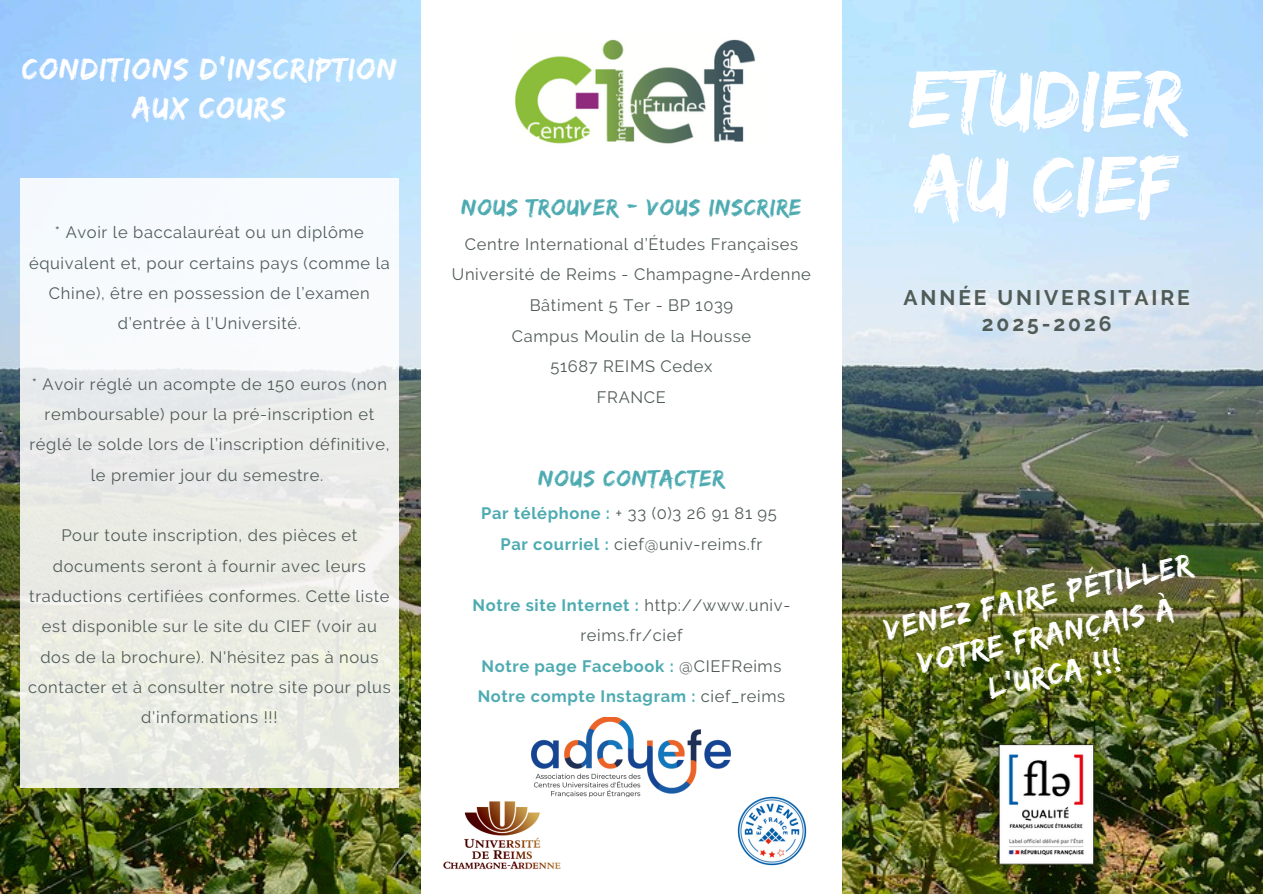
<style>
.page{position:relative;width:1263px;height:894px;background:#fff}
.page>*{position:absolute;margin:0;border:0;box-sizing:border-box;transform-origin:0 0}
.t1{font:84.75px/85.3px "Edo";color:#fff}
.t2{font:31.5px/39.5px "Edo";letter-spacing:.04em;color:#fff;text-align:center}
.t3{font:24px "Edo";letter-spacing:.04em;color:#4dabb1}
.t4{font:700 21px/26.2px "Raleway";letter-spacing:.14em;color:#505c58;text-align:center}
.t5{font:16.5px/30.3px "Raleway";letter-spacing:.04em;color:#505c58;text-align:center}
.t6{font:700 16.5px "Raleway";letter-spacing:.04em;color:#4dabb1}
.s1{font-weight:700;color:#4dabb1}
.s2{font-weight:400;color:#505c58}
</style>
<div class="page">
<img style="left:0;top:0;width:1263px;height:893px">
<div style="left:421px;top:0;width:421px;height:893px;background:#fff"></div>
<img style="left:515px;top:39px;width:241px;height:105px">
<img style="left:443px;top:796px;width:120px;height:74px">
<div style="left:20px;top:179px;width:378px;height:608px;background:linear-gradient(to bottom,#f6faff,#e6e7dc)"></div>
<img style="left:737px;top:796px;width:70px;height:70px">
<img style="left:532px;top:717px;width:199px;height:79px">
<img style="left:996px;top:741px;width:100px;height:125px">
<p class="t2" style="left:22px;top:48px;width:376px">CONDITIONS D'INSCRIPTION<br>AUX COURS</p>
<p class="t5" style="left:29px;top:217px;width:362px">* Avoir le baccalauréat ou un diplôme équivalent et, pour certains pays (comme la Chine), être en possession de l’examen d’entrée à l’Université.</p>
<p class="t5" style="left:29px;top:369px;width:361px">* Avoir réglé un acompte de 150 euros (non remboursable) pour la pré-inscription et réglé le solde lors de l’inscription définitive, le premier jour du semestre.</p>
<p class="t5" style="left:28px;top:520px;width:364px">Pour toute inscription, des pièces et documents seront à fournir avec leurs traductions certifiées conformes. Cette liste est disponible sur le site du CIEF (voir au dos de la brochure). N'hésitez pas à nous contacter et à consulter notre site pour plus d'informations !!!</p>
<p class="t3" style="left:462px;top:193px;width:341px">NOUS TROUVER - VOUS INSCRIRE</p>
<p class="t5" style="left:465px;top:229px;width:335px">Centre International d’Études Françaises</p>
<p class="t5" style="left:452px;top:259px;width:361px">Université de Reims - Champagne-Ardenne</p>
<p class="t5" style="left:530px;top:290px;width:205px">Bâtiment 5 Ter - BP 1039</p>
<p class="t5" style="left:512px;top:320px;width:241px">Campus Moulin de la Housse</p>
<p class="t5" style="left:550px;top:351px;width:164px">51687 REIMS Cedex</p>
<h3 class="t5" style="left:597px;top:382px;width:70px">FRANCE</h3>
<p class="t3" style="left:539px;top:464px;width:187px">NOUS CONTACTER</p>
<p class="t5" style="left:481px;top:498px;width:297px"><span class="s1">Par téléphone :</span> + 33 (0)3 26 91 81 95</p>
<p class="t5" style="left:500px;top:528px;width:263px"><span class="s1">Par courriel :</span> cief@univ-reims.fr</p>
<h3 class="t5" style="left:473px;top:589px;width:319px"><span class="s1">Notre site Internet :</span> http://www.univ&shy;reims.fr/cief</h3>
<p class="t6" style="left:481px;top:655px;width:301px">Notre page Facebook : <span class="s2">@CIEFReims</span></p>
<p class="t6" style="left:478px;top:686px;width:309px">Notre compte Instagram : <span class="s2">cief_reims</span></p>
<h2 class="t1" style="left:909px;top:54px;width:277px">ETUDIER<br>AU CIEF</h2>
<p class="t4" style="left:903px;top:284px;width:288px">ANNÉE UNIVERSITAIRE<br>2025-2026</p>
<p class="t2" style="left:881px;top:609px;width:314px;rotate:-12deg">VENEZ FAIRE PÉTILLER<br>VOTRE FRANÇAIS À<br>L'URCA !!!</p>
</div>
